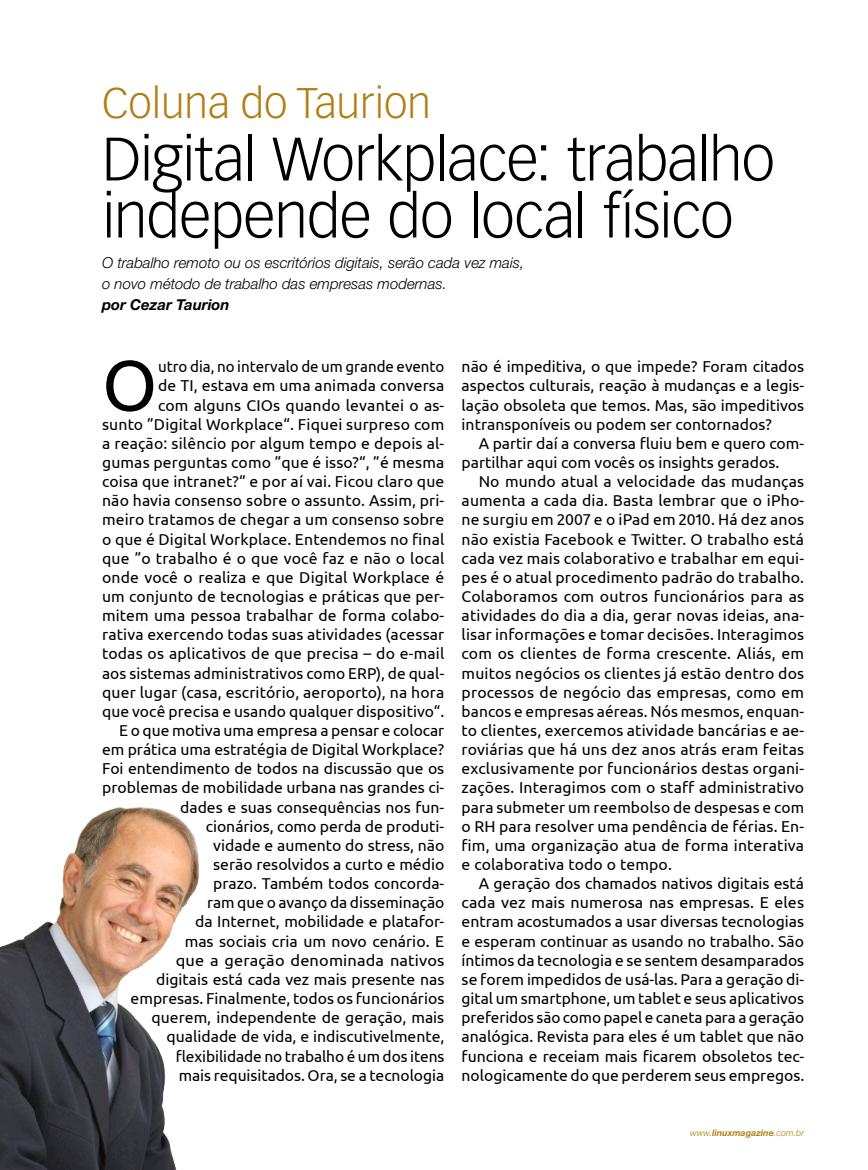
<style>
.page{position:relative;width:868px;height:1170px;background:#fff}
.page>*{position:absolute;margin:0;border:0;box-sizing:border-box;transform-origin:0 0}
.Parágrafo___Capitula{font:70.95px "Ubuntu";color:#000}
.Título{font:300 60px/57px "Vectora LT Std";letter-spacing:-.015em;color:#000}
.Introdução{font:300 42px "Vectora LT Std";color:#b08014}
.Parágrafo{font:15.75px/19.2px "Ubuntu";color:#000;text-align:justify}
.Parágrafo___Capitula-2{font:15.75px/19.2px "Ubuntu";letter-spacing:.01em;color:#000;text-align:right;scale:.96 1}
.Autor{font:italic 300 15px/21px "Helvetica Neue LT Std";color:#000}
.Autor-2{font:italic 700 15px "Helvetica Neue LT Std";color:#000}
.t1{font:italic 700 9px "Helvetica Neue LT Std";color:#b08014}
.s1{font-weight:300}
</style>
<div class="page">
<img style="left:0;top:807px;width:200px;height:362px">
<p class="Introdução" style="left:102px;top:79px;width:330px">Coluna do Taurion</p>
<p class="Título" style="left:102px;top:131px;width:674px">Digital Workplace: trabalho independe do local físico</p>
<p class="Autor" style="left:102px;top:252px;width:423px">O trabalho remoto ou os escritórios digitais, serão cada vez mais, o novo método de trabalho das empresas modernas.</p>
<p class="Autor-2" style="left:102px;top:295px;width:129px">por Cezar Taurion</p>
<p class="Parágrafo___Capitula-2" style="left:102px;top:356px;width:358px">utro dia, no intervalo de um grande evento<br>de TI, estava em uma animada conversa<br>com alguns CIOs quando levantei o as-<br>sunto ”Digital Workplace“. Fiquei surpreso com a reação: silêncio por algum tempo e depois al&shy;gumas perguntas como ”que é isso?“, ”é mesma coisa que intranet?“ e por aí vai. Ficou claro que não havia consenso sobre o assunto. Assim, pri&shy;meiro tratamos de chegar a um consenso sobre o que é Digital Workplace. Entendemos no final que ”o trabalho é o que você faz e não o local onde você o realiza e que Digital Workplace é um conjunto de tecnologias e práticas que per&shy;mitem uma pessoa trabalhar de forma colabo&shy;rativa exercendo todas suas atividades (acessar todas os aplicativos de que precisa – do e-mail aos sistemas administrativos como ERP), de qual&shy;quer lugar (casa, escritório, aeroporto), na hora que você precisa e usando qualquer dispositivo“.</p>
<p class="Parágrafo" style="left:102px;top:720px;width:344px;text-align:right">E o que motiva uma empresa a pensar e colocar em prática uma estratégia de Digital Workplace?<br>Foi entendimento de todos na discussão que os problemas de mobilidade urbana nas grandes ci&shy;dades e suas consequências nos fun-<br>cionários, como perda de produti-<br>vidade e aumento do stress, não<br>serão resolvidos a curto e médio<br>prazo. Também todos concorda-<br>ram que o avanço da disseminação<br>da Internet, mobilidade e platafor-<br>mas sociais cria um novo cenário. E<br>que a geração denominada nativos<br>digitais está cada vez mais presente nas empresas. Finalmente, todos os funcionários querem, independente de geração, mais qualidade de vida, e indiscutivelmente, flexibilidade no trabalho é um dos itens<br>mais requisitados. Ora, se a tecnologia</p>
<p class="Parágrafo___Capitula" style="left:102px;top:342px;width:57px">O</p>
<p class="Parágrafo" style="left:461px;top:356px;width:344px">não é impeditiva, o que impede? Foram citados aspectos culturais, reação à mudanças e a legis&shy;lação obsoleta que temos. Mas, são impeditivos intransponíveis ou podem ser contornados?</p>
<p class="Parágrafo" style="left:461px;top:433px;width:344px;text-indent:17px">A partir daí a conversa fluiu bem e quero com&shy;partilhar aqui com vocês os insights gerados.</p>
<p class="Parágrafo" style="left:461px;top:471px;width:344px;text-indent:17px">No mundo atual a velocidade das mudanças aumenta a cada dia. Basta lembrar que o iPho&shy;ne surgiu em 2007 e o iPad em 2010. Há dez anos não existia Facebook e Twitter. O trabalho está cada vez mais colaborativo e trabalhar em equi&shy;pes é o atual procedimento padrão do trabalho.<br>Colaboramos com outros funcionários para as atividades do dia a dia, gerar novas ideias, ana&shy;lisar informações e tomar decisões. Interagimos com os clientes de forma crescente. Aliás, em muitos negócios os clientes já estão dentro dos processos de negócio das empresas, como em bancos e empresas aéreas. Nós mesmos, enquan&shy;to clientes, exercemos atividade bancárias e ae&shy;roviárias que há uns dez anos atrás eram feitas exclusivamente por funcionários destas organi&shy;zações. Interagimos com o staff administrativo para submeter um reembolso de despesas e com o RH para resolver uma pendência de férias. En&shy;fim, uma organização atua de forma interativa e colaborativa todo o tempo.</p>
<p class="Parágrafo" style="left:461px;top:873px;width:344px;text-indent:17px">A geração dos chamados nativos digitais está cada vez mais numerosa nas empresas. E eles entram acostumados a usar diversas tecnologias e esperam continuar as usando no trabalho. São íntimos da tecnologia e se sentem desamparados se forem impedidos de usá-las. Para a geração di&shy;gital um smartphone, um tablet e seus aplicativos preferidos são como papel e caneta para a geração analógica. Revista para eles é um tablet que não funciona e receiam mais ficarem obsoletos tec&shy;nologicamente do que perderem seus empregos.</p>
<p class="t1" style="left:690px;top:1127px;width:115px"><span class="s1">www.</span>linuxmagazine<span class="s1">.com.br</span></p>
</div>
